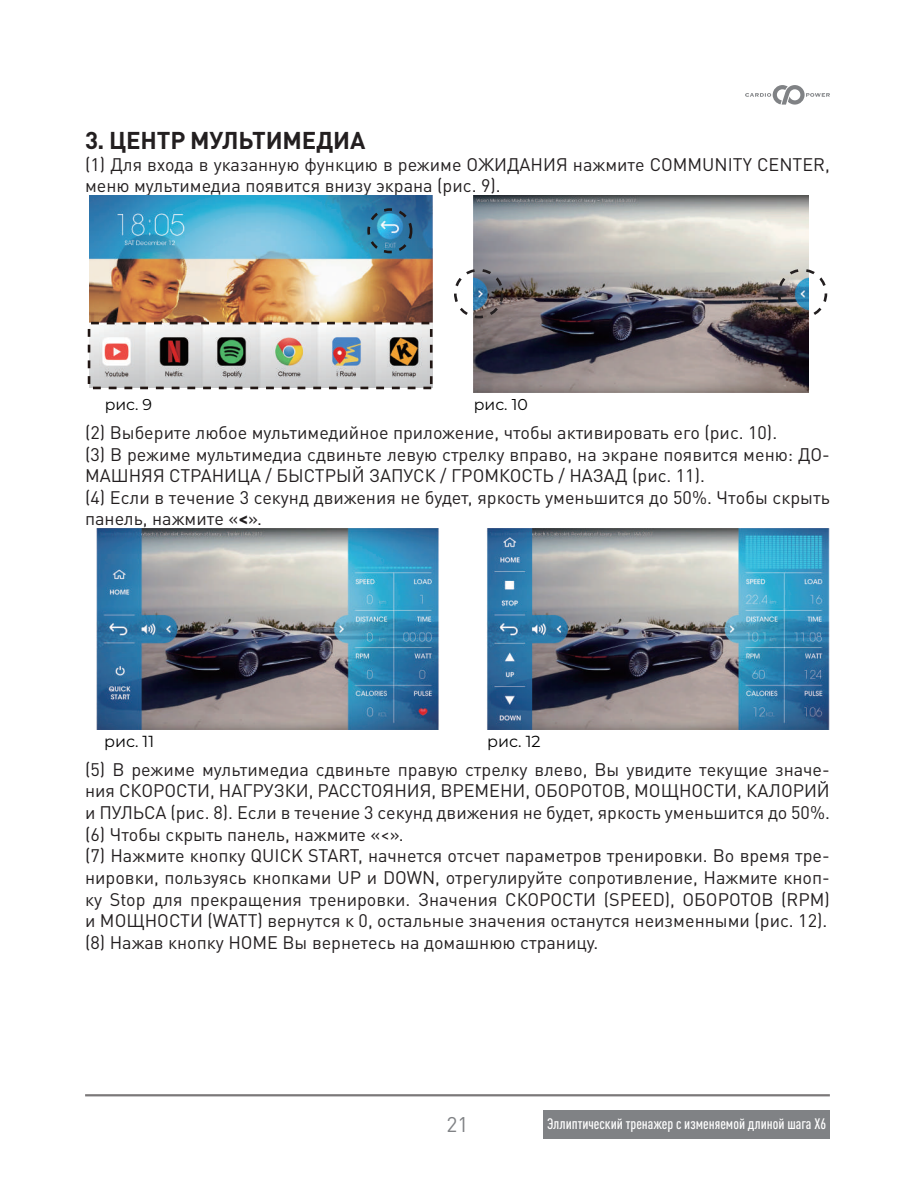
<style>
.page{position:relative;width:915px;height:1191px;background:#fff}
.page>*{position:absolute;margin:0;border:0;box-sizing:border-box;transform-origin:0 0}
.З2{font:700 24px "DIN Pro";letter-spacing:-.005em;color:#231f20}
.t1{font:21px "DIN Pro";color:#808285}
.Осн{font:18px/21.6px "DIN Pro";color:#231f20}
.t2{font:16.05px "Montserrat";color:#030303}
.t3{font:15.75px "Montserrat";color:#030303}
.t4{font:500 condensed 15px "DIN Pro";color:#fff}
.s1{font-weight:700}
</style>
<div class="page">
<svg style="left:745px;top:85px;width:84px;height:20px"></svg>
<hr style="left:85px;top:1094px;width:744px;height:2px;background:#231f20">
<div style="left:543px;top:1109px;width:286px;height:29px;background:#808285"></div>
<img style="left:89px;top:196px;width:343px;height:189px">
<img style="left:473px;top:196px;width:335px;height:196px">
<div style="left:454px;top:269px;width:49px;height:49px;border:3px dashed #231f20;border-radius:50%"></div>
<div style="left:777px;top:269px;width:50px;height:49px;border:3px dashed #231f20;border-radius:50%"></div>
<div style="left:367px;top:208px;width:45px;height:45px;border:3px dashed #211613;border-radius:50%"></div>
<div style="left:88px;top:322px;width:344px;height:67px;border:3px dashed #211613"></div>
<img style="left:487px;top:529px;width:342px;height:200px">
<img style="left:96px;top:529px;width:343px;height:200px">
<p class="З2" style="left:85px;top:120px;width:281px">3. ЦЕНТР МУЛЬТИМЕДИА</p>
<p class="Осн" style="left:85px;top:151px;width:746px">(1) Для входа в указанную функцию в режиме ОЖИДАНИЯ нажмите COMMUNITY CENTER, меню мультимедиа появится внизу экрана (рис. 9).</p>
<p class="t3" style="left:105px;top:394px;width:49px">рис. 9</p>
<p class="t3" style="left:473px;top:394px;width:55px">рис. 10</p>
<p class="Осн" style="left:85px;top:420px;width:693px">(2) Выберите любое мультимедийное приложение, чтобы активировать его (рис. 10).</p>
<p class="Осн" style="left:85px;top:441px;width:746px">(3) В режиме мультимедиа сдвиньте левую стрелку вправо, на экране появится меню: ДО-<br>МАШНЯЯ СТРАНИЦА / БЫСТРЫЙ ЗАПУСК / ГРОМКОСТЬ / НАЗАД (рис. 11).</p>
<p class="Осн" style="left:85px;top:484px;width:746px">(4) Если в течение 3 секунд движения не будет, яркость уменьшится до 50%. Чтобы скрыть панель, нажмите «<span class="s1">&lt;</span>».</p>
<p class="t2" style="left:104px;top:730px;width:52px">рис. 11</p>
<p class="t2" style="left:487px;top:730px;width:55px">рис. 12</p>
<p class="Осн" style="left:85px;top:757px;width:746px;text-align:justify">(5) В режиме мультимедиа сдвиньте правую стрелку влево, Вы увидите текущие значе&shy;ния СКОРОСТИ, НАГРУЗКИ, РАССТОЯНИЯ, ВРЕМЕНИ, ОБОРОТОВ, МОЩНОСТИ, КАЛОРИЙ и ПУЛЬСА (рис. 8). Если в течение 3 секунд движения не будет, яркость уменьшится до 50%.</p>
<p class="Осн" style="left:85px;top:821px;width:320px">(6) Чтобы скрыть панель, нажмите «&lt;».</p>
<p class="Осн" style="left:85px;top:843px;width:746px;text-align:justify">(7) Нажмите кнопку QUICK START, начнется отсчет параметров тренировки. Во время тре&shy;нировки, пользуясь кнопками UP и DOWN, отрегулируйте сопротивление, Нажмите кноп&shy;ку Stop для прекращения тренировки. Значения СКОРОСТИ (SPEED), ОБОРОТОВ (RPM) и МОЩНОСТИ (WATT) вернутся к 0, остальные значения останутся неизменными (рис. 12).</p>
<p class="Осн" style="left:85px;top:929px;width:514px">(8) Нажав кнопку HOME Вы вернетесь на домашнюю страницу.</p>
<p class="t1" style="left:446px;top:1107px;width:23px">21</p>
<p class="t4" style="left:547px;top:1113px;width:280px">Эллиптический тренажер с изменяемой длиной шага X6</p>
</div>
